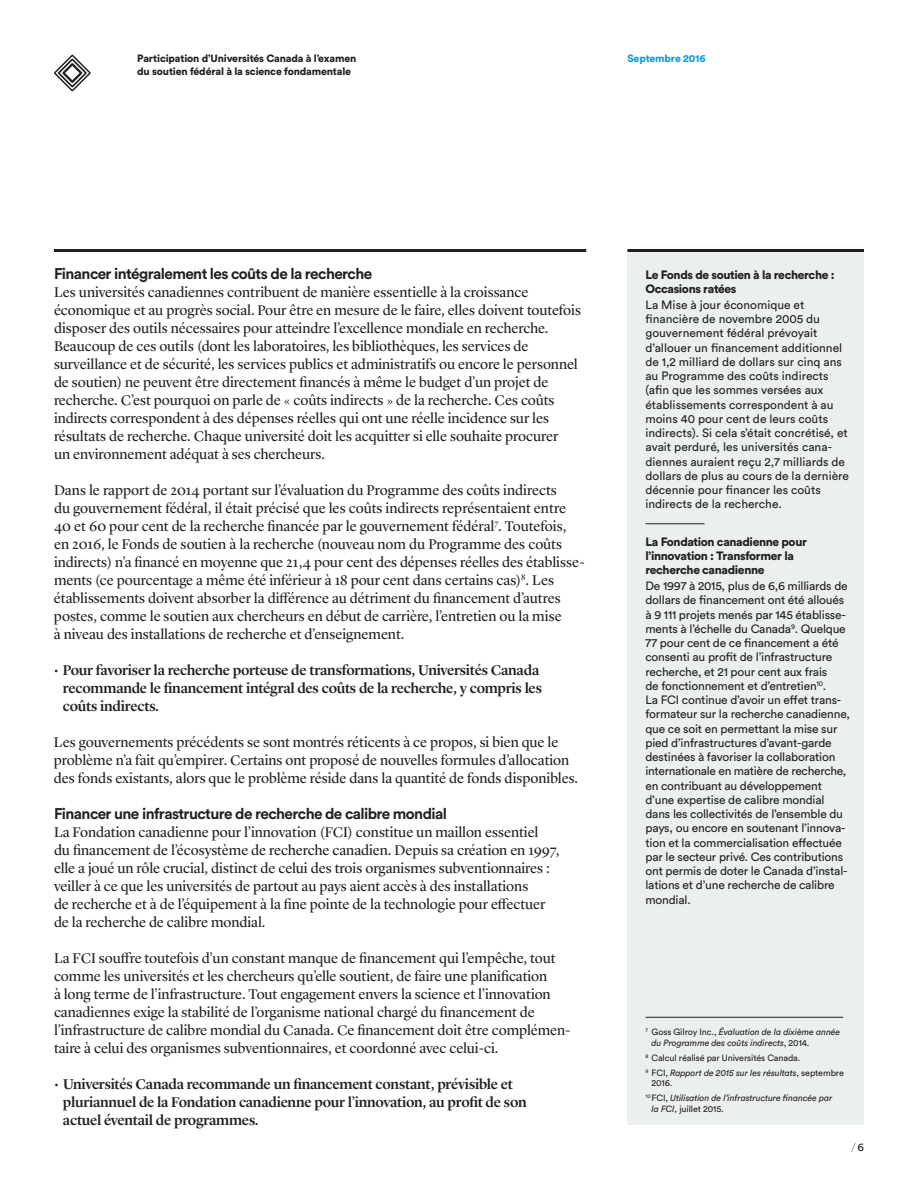
<style>
.page{position:relative;width:918px;height:1188px;background:#fff}
.page>*{position:absolute;margin:0;border:0;box-sizing:border-box;transform-origin:0 0}
.t1{font:700 15.3px "Circular Std";letter-spacing:-.04em;color:#231f20}
.t2{font:14.7px/18px "Lyon Display";letter-spacing:-.005em;color:#231f20}
.t3{font:500 14.7px/18px "Lyon Display";letter-spacing:-.015em;color:#231f20}
.t4{font:12px/14.2px "Circular Std";letter-spacing:-.015em;color:#231f20}
.t5{font:900 12px/14.2px "Circular Std";letter-spacing:-.03em;color:#231f20}
.t6{font:900 10.5px/12.8px "Circular Std";letter-spacing:-.015em;color:#231f20}
.t7{font:900 10.5px "Circular Std";letter-spacing:-.015em;color:#179ad7}
.t8{font:9.75px "Lyon Display";color:#231f20}
.t9{font:italic 9px/10.5px "Circular Std";letter-spacing:-.01em;color:#231f20}
.t10{font:9px "Circular Std";letter-spacing:-.01em;color:#231f20}
.s1{font-style:normal}
.s2{font-family:"Circular Std";font-size:11.25px}
</style>
<div class="page">
<div style="left:627px;top:252px;width:237px;height:873px;background:#eceff0"></div>
<svg style="left:54px;top:55px;width:37px;height:36px"></svg>
<hr style="left:627px;top:249px;width:237px;height:3px;background:#231f20">
<hr style="left:54px;top:249px;width:532px;height:3px;background:#231f20">
<hr style="left:645px;top:523px;width:60px;height:1px;background:#231f20">
<hr style="left:646px;top:1017px;width:197px;height:1px;background:#231f20">
<p class="t6" style="left:137px;top:52px;width:221px">Participation d’Universités Canada à l’examen du soutien fédéral à la science fondamentale</p>
<p class="t7" style="left:627px;top:52px;width:80px">Septembre 2016</p>
<h3 class="t1" style="left:54px;top:264px;width:320px">Financer intégralement les coûts de la recherche</h3>
<p class="t2" style="left:54px;top:282px;width:529px">Les universités canadiennes contribuent de manière essentielle à la croissance économique et au progrès social. Pour être en mesure de le faire, elles doivent toutefois disposer des outils nécessaires pour atteindre l’excellence mondiale en recherche.<br>Beaucoup de ces outils (dont les laboratoires, les bibliothèques, les services de surveillance et de sécurité, les services publics et administratifs ou encore le personnel de soutien) ne peuvent être directement financés à même le budget d’un projet de recherche. C’est pourquoi on parle de « coûts indirects » de la recherche. Ces coûts indirects correspondent à des dépenses réelles qui ont une réelle incidence sur les résultats de recherche. Chaque université doit les acquitter si elle souhaite procurer<br>un environnement adéquat à ses chercheurs.</p>
<p class="t2" style="left:54px;top:480px;width:532px">Dans le rapport de 2014 portant sur l’évaluation du Programme des coûts indirects<br>du gouvernement fédéral, il était précisé que les coûts indirects représentaient entre 40 et 60 pour cent de la recherche financée par le gouvernement fédéral<sup>7</sup>. Toutefois, en 2016, le Fonds de soutien à la recherche (nouveau nom du Programme des coûts indirects) n’a financé en moyenne que 21,4 pour cent des dépenses réelles des établisse&shy;ments (ce pourcentage a même été inférieur à 18 pour cent dans certains cas)<sup>8</sup>. Les établissements doivent absorber la différence au détriment du financement d’autres postes, comme le soutien aux chercheurs en début de carrière, l’entretien ou la mise<br>à niveau des installations de recherche et d’enseignement.</p>
<p class="t3" style="left:63px;top:660px;width:481px;text-indent:-9px">• Pour favoriser la recherche porteuse de transformations, Universités Canada recommande le financement intégral des coûts de la recherche, y compris les coûts indirects.</p>
<p class="t2" style="left:54px;top:732px;width:526px">Les gouvernements précédents se sont montrés réticents à ce propos, si bien que le problème n’a fait qu’empirer. Certains ont proposé de nouvelles formules d’allocation des fonds existants, alors que le problème réside dans la quantité de fonds disponibles.</p>
<h3 class="t1" style="left:54px;top:804px;width:395px">Financer une infrastructure de recherche de calibre mondial</h3>
<p class="t2" style="left:54px;top:822px;width:507px">La Fondation canadienne pour l’innovation (FCI) constitue un maillon essentiel<br>du fi nance ment de l’écosystème de recherche canadien. Depuis sa création en 1997, elle a joué un rôle crucial, distinct de celui des trois organismes subventionnaires : veiller à ce que les universités de partout au pays aient accès à des installations<br>de recherche et à de l’équipement à la fine pointe de la technologie pour effectuer de la recherche de calibre mondial.</p>
<p class="t2" style="left:54px;top:948px;width:518px">La FCI souffre toutefois d’un constant manque de financement qui l’empêche, tout comme les universités et les chercheurs qu’elle soutient, de faire une planification<br>à long terme de l’infrastructure. Tout engagement envers la science et l’innovation canadiennes exige la stabilité de l’organisme national chargé du financement de l’infra structure de calibre mondial du Canada. Ce financement doit être complémen&shy;taire à celui des organismes subventionnaires, et coordonné avec celui-ci.</p>
<p class="t3" style="left:63px;top:1074px;width:465px;text-indent:-9px">• Universités Canada recommande un financement constant, prévisible et pluri annuel de la Fondation canadienne pour l’innovation, au profit de son actuel éventail de programmes.</p>
<h3 class="t5" style="left:645px;top:267px;width:191px">Le Fonds de soutien à la recherche :<br>Occasions ratées</h3>
<p class="t4" style="left:645px;top:298px;width:205px">La Mise à jour économique et financière de novembre 2005 du gouvernement fédéral prévoyait d’allouer un financement additionnel de 1,2 milliard de dollars sur cinq ans au Programme des coûts indirects (afin que les sommes versées aux établissements correspondent à au moins 40 pour cent de leurs coûts indirects). Si cela s’était concrétisé, et avait perduré, les universités cana&shy;diennes auraient reçu 2,7 milliards de dollars de plus au cours de la dernière décennie pour financer les coûts indirects de la recherche.</p>
<h3 class="t5" style="left:645px;top:534px;width:163px">La Fondation canadienne pour l’innovation : Transformer la recherche canadienne</h3>
<p class="t4" style="left:645px;top:579px;width:206px">De 1997 à 2015, plus de 6,6 milliards de dollars de financement ont été alloués à 9 111 projets menés par 145 établisse&shy;ments à l’échelle du Canada<sup>9</sup>. Quelque 77 pour cent de ce financement a été consenti au profit de l’infrastructure recherche, et 21 pour cent aux frais<br>de fonctionnement et d’entretien<sup>10</sup>.<br>La FCI continue d’avoir un effet trans&shy;formateur sur la recherche canadienne, que ce soit en permettant la mise sur pied d’infrastructures d’avant-garde destinées à favoriser la collaboration internationale en matière de recherche, en contribuant au développement d’une expertise de calibre mondial dans les collectivités de l’ensemble du pays, ou encore en soutenant l’innova&shy;tion et la commercialisation effectuée par le secteur privé. Ces contributions ont permis de doter le Canada d’instal&shy;lations et d’une recherche de calibre mondial.</p>
<p class="t9" style="left:652px;top:1027px;width:190px;text-indent:-6px"><sup>7</sup> <span class="s1">Goss Gilroy Inc.,</span> Évaluation de la dixième année du Programme des coûts indirects<span class="s1">, 2014.</span></p>
<p class="t10" style="left:646px;top:1052px;width:156px"><sup>8</sup> Calcul réalisé par Universités Canada.</p>
<p class="t9" style="left:652px;top:1067px;width:194px;text-indent:-6px"><sup>9</sup> <span class="s1">FCI,</span> Rapport de 2015 sur les résultats<span class="s1">, septembre<br>2016.</span></p>
<p class="t9" style="left:652px;top:1093px;width:182px;text-indent:-6px"><sup>10</sup> <span class="s1">FCI,</span> Utilisation de l’infrastructure financée par la FCI<span class="s1">, juillet 2015.</span></p>
<p class="t8" style="left:852px;top:1139px;width:14px">/ <span class="s2">6</span></p>
</div>
